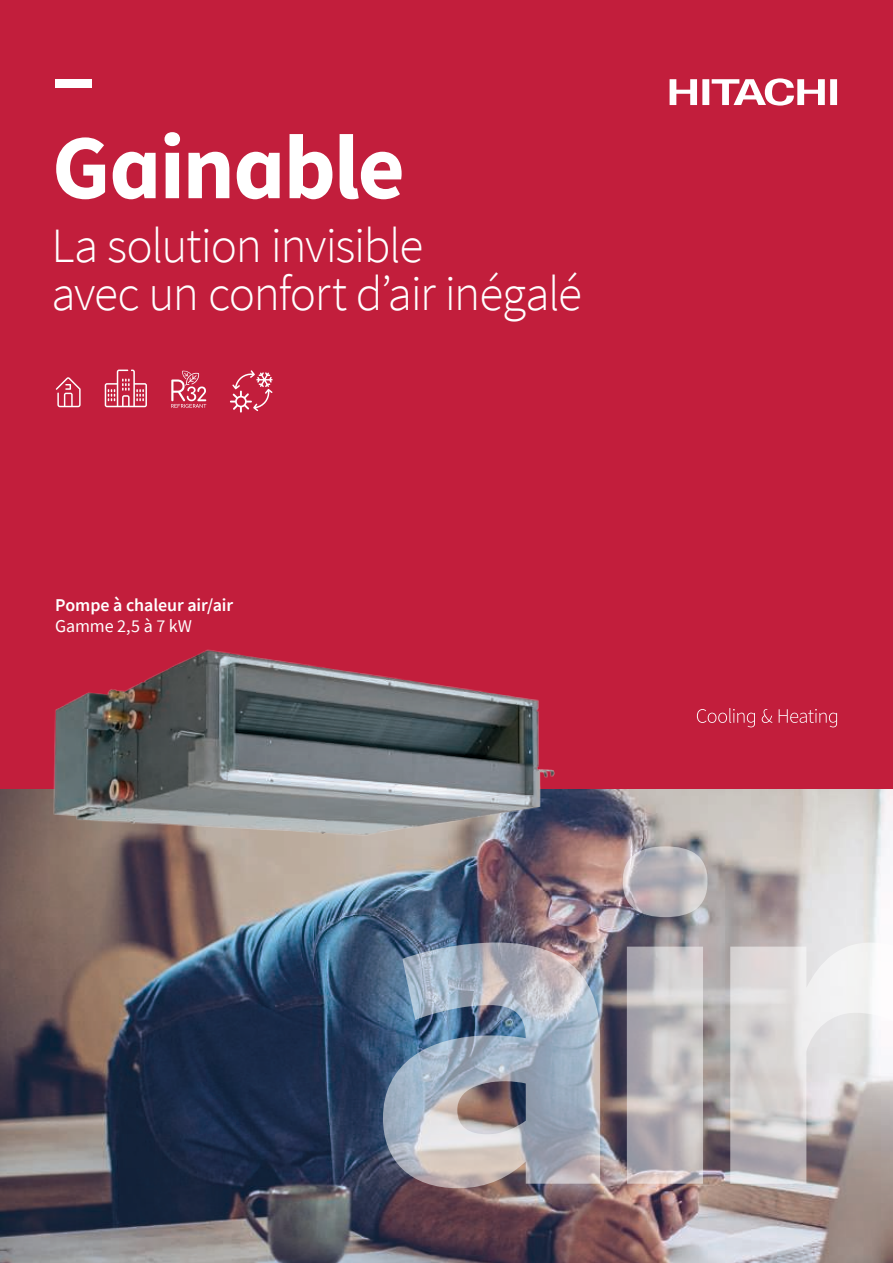
<style>
.page{position:relative;width:893px;height:1263px;background:#fff}
.page>*{position:absolute;margin:0;border:0;box-sizing:border-box;transform-origin:0 0}
.t1{font:700 91.5px/91.5px "Source Sans Pro";letter-spacing:-.025em;color:#fff}
.t2{font:300 49.35px/48px "Source Sans Pro";letter-spacing:-.03em;color:#fff}
.t3{font:600 18px "Source Sans Pro";letter-spacing:-.005em;color:#fff}
.t4{font:18px "Source Sans Pro";letter-spacing:-.005em;color:#fff}
</style>
<div class="page">
<div style="left:0;top:0;width:893px;height:789px;background:#c21e3c"></div>
<img style="left:0;top:789px;width:893px;height:474px">
<img style="left:383px;top:942px;width:217px;height:246px">
<svg style="left:623px;top:846px;width:84px;height:338px;background:#b0abb0"></svg>
<svg style="left:730px;top:942px;width:163px;height:242px"></svg>
<svg style="left:670px;top:78px;width:167px;height:28px"></svg>
<svg style="left:697px;top:708px;width:140px;height:19px"></svg>
<svg style="left:56px;top:377px;width:25px;height:30px"></svg>
<svg style="left:105px;top:370px;width:42px;height:37px"></svg>
<svg style="left:171px;top:370px;width:35px;height:38px"></svg>
<img style="left:48px;top:649px;width:518px;height:194px">
<svg style="left:230px;top:370px;width:43px;height:43px"></svg>
<h1 class="t1" style="left:52px;top:29px;width:354px">–<br>Gainable</h1>
<p class="t2" style="left:51px;top:223px;width:532px">La solution invisible<br>avec un confort d’air inégalé</p>
<p class="t3" style="left:55px;top:597px;width:179px">Pompe à chaleur air/air</p>
<p class="t4" style="left:55px;top:617px;width:138px">Gamme 2,5 à 7 kW</p>
</div>
